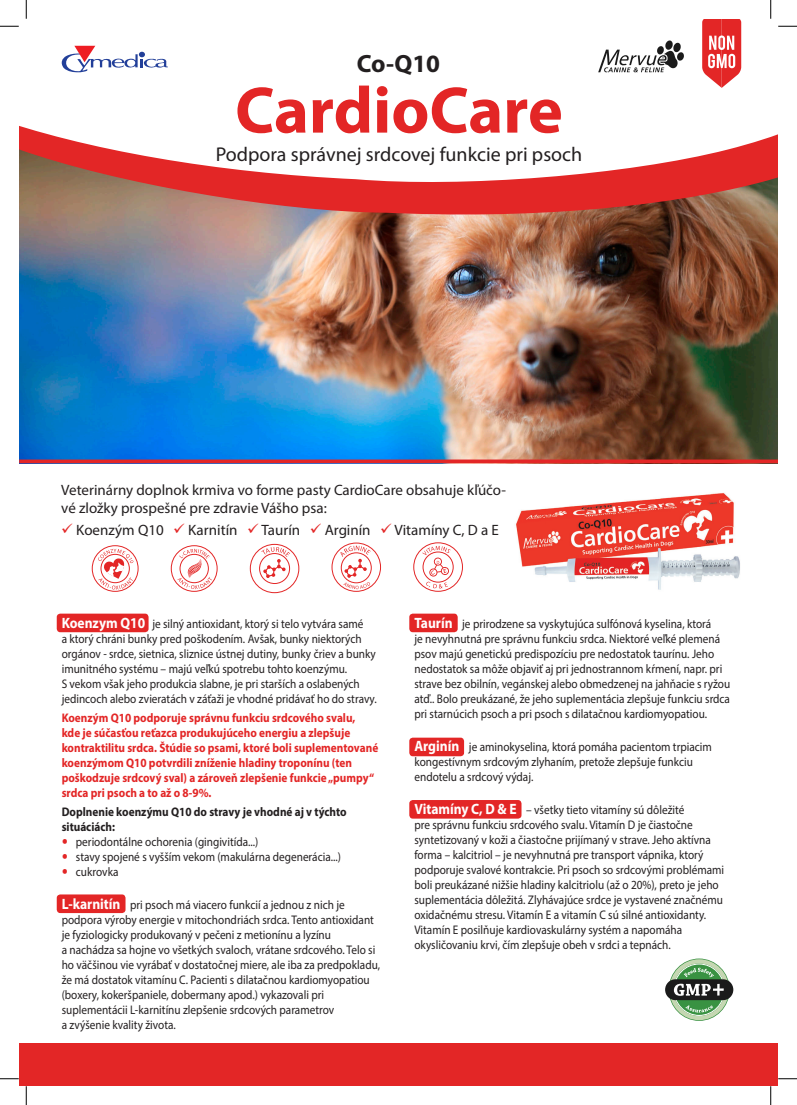
<style>
.page{position:relative;width:797px;height:1105px;background:#fff}
.page>*{position:absolute;margin:0;border:0;box-sizing:border-box;transform-origin:0 0}
.t1{font:700 66.25px "Myriad Pro";color:#e32626}
.t2{font:700 25px "Myriad Pro";color:#231f20}
.t3{font:20px "Myriad Pro";color:#231f20}
.t4{font:15px/18px "Myriad Pro";color:#231f20}
.t5{font:12.5px/15px "Myriad Pro";color:#231f20;scale:.9 1}
.t6{font:700 12.5px/15px "Myriad Pro";color:#e32626;scale:.9 1}
.t7{font:700 12.5px/15px "Myriad Pro";color:#231f20;scale:.9 1}
.s1{color:#e32626}
.s2{font-weight:700;font-size:15px;color:#fff}
</style>
<div class="page">
<div style="left:57px;top:614px;width:91px;height:18px;background:#e32626;border-radius:4px"></div>
<div style="left:409px;top:614px;width:48px;height:18px;background:#e32626;border-radius:4px"></div>
<div style="left:409px;top:738px;width:55px;height:18px;background:#e32626;border-radius:4px"></div>
<div style="left:409px;top:800px;width:112px;height:19px;background:#e32626;border-radius:4px"></div>
<div style="left:57px;top:894px;width:68px;height:19px;background:#e32626;border-radius:4px"></div>
<img style="left:19px;top:219px;width:758px;height:240px">
<svg style="left:19px;top:21px;width:758px;height:198px"></svg>
<div style="left:413px;top:542px;width:50px;height:50px;border:1px solid #e32626;border-radius:50%"></div>
<div style="left:423px;top:552px;width:30px;height:30px;border:1px solid #e32626;border-radius:50%"></div>
<svg style="left:422px;top:546px;width:28px;height:43px"></svg>
<div style="left:332px;top:543px;width:49px;height:49px;border:1px solid #e32626;border-radius:50%"></div>
<div style="left:341px;top:553px;width:30px;height:30px;background:#ea6363;border-radius:50%"></div>
<div style="left:341px;top:552px;width:30px;height:31px;border:1px solid #e32626;border-radius:50%"></div>
<svg style="left:340px;top:546px;width:30px;height:43px"></svg>
<svg style="left:250px;top:544px;width:49px;height:49px"></svg>
<div style="left:250px;top:544px;width:49px;height:49px;border:1px solid #e32626;border-radius:50%"></div>
<svg style="left:259px;top:553px;width:31px;height:31px"></svg>
<div style="left:259px;top:553px;width:31px;height:31px;border:1px solid #e32626;border-radius:50%"></div>
<svg style="left:261px;top:547px;width:29px;height:31px"></svg>
<svg style="left:171px;top:546px;width:46px;height:45px"></svg>
<div style="left:171px;top:545px;width:46px;height:47px;border:1px solid #e32626;border-radius:50%"></div>
<svg style="left:177px;top:549px;width:35px;height:40px"></svg>
<svg style="left:92px;top:546px;width:46px;height:45px"></svg>
<div style="left:92px;top:545px;width:46px;height:47px;border:1px solid #e32626;border-radius:50%"></div>
<svg style="left:98px;top:549px;width:36px;height:41px"></svg>
<svg style="left:665px;top:958px;width:69px;height:63px"></svg>
<svg style="left:598px;top:40px;width:86px;height:32px"></svg>
<svg style="left:702px;top:19px;width:39px;height:69px"></svg>
<svg style="left:62px;top:46px;width:106px;height:26px"></svg>
<img style="left:516px;top:493px;width:224px;height:97px">
<svg style="left:19px;top:459px;width:758px;height:4px;background:#cd2f36"></svg>
<div style="left:19px;top:1043px;width:758px;height:43px;background:#e32626"></div>
<svg style="left:0;top:25px;width:19px;height:2px"></svg>
<svg style="left:778px;top:25px;width:19px;height:2px"></svg>
<svg style="left:0;top:1078px;width:19px;height:1px"></svg>
<svg style="left:778px;top:1078px;width:19px;height:1px"></svg>
<svg style="left:25px;top:0;width:2px;height:19px"></svg>
<svg style="left:25px;top:1086px;width:2px;height:19px"></svg>
<svg style="left:770px;top:0;width:1px;height:19px"></svg>
<svg style="left:770px;top:1086px;width:1px;height:19px"></svg>
<h2 class="t2" style="left:357px;top:47px;width:85px">Co-Q10</h2>
<h1 class="t1" style="left:235px;top:67px;width:329px">CardioCare</h1>
<h3 class="t3" style="left:216px;top:142px;width:368px">Podpora správnej srdcovej funkcie pri psoch</h3>
<p class="t4" style="left:61px;top:481px;width:446px">Veterinárny doplnok krmiva vo forme pasty CardioCare obsahuje kľúčo&shy;vé zložky prospešné pre zdravie Vášho psa:</p>
<p class="t4" style="left:61px;top:520px;width:439px"><span class="s1">✓</span> Koenzým Q10 <span class="s1">✓</span> Karnitín <span class="s1">✓</span> Taurín <span class="s1">✓</span> Arginín <span class="s1">✓</span> Vitamíny C, D a E</p>
<p class="t5" style="left:62px;top:616px;width:351px"><span class="s2">Koenzym Q10</span> je silný antioxidant, ktorý si telo vytvára samé<br>a ktorý chráni bunky pred poškodením. Avšak, bunky niektorých orgánov - srdce, sietnica, sliznice ústnej dutiny, bunky čriev a bunky imunitného systému – majú veľkú spotrebu tohto koenzýmu.<br>S vekom však jeho produkcia slabne, je pri starších a oslabených jedincoch alebo zvieratách v záťaži je vhodné pridávať ho do stravy.</p>
<p class="t6" style="left:62px;top:710px;width:353px">Koenzým Q10 podporuje správnu funkciu srdcového svalu,<br>kde je súčasťou reťazca produkujúceho energiu a zlepšuje kontraktilitu srdca. Štúdie so psami, ktoré boli suplementované koenzýmom Q10 potvrdili zníženie hladiny troponínu (ten poškodzuje srdcový sval) a zároveň zlepšenie funkcie „pumpy“ srdca pri psoch a to až o 8-9%.</p>
<p class="t7" style="left:62px;top:803px;width:318px">Doplnenie koenzýmu Q10 do stravy je vhodné aj v týchto situáciách:</p>
<p class="t5" style="left:76px;top:834px;width:296px">periodontálne ochorenia (gingivitída...)<br>stavy spojené s vyšším vekom (makulárna degenerácia...) cukrovka</p>
<p class="t5" style="left:62px;top:897px;width:355px"><span class="s2">L-karnitín</span> pri psoch má viacero funkcií a jednou z nich je podpora výroby energie v mitochondriách srdca. Tento antioxidant je fyziologicky produkovaný v pečeni z metionínu a lyzínu<br>a nachádza sa hojne vo všetkých svaloch, vrátane srdcového. Telo si ho väčšinou vie vyrábať v dostatočnej miere, ale iba za predpokladu, že má dostatok vitamínu C. Pacienti s dilatačnou kardiomyopatiou (boxery, kokeršpaniele, dobermany apod.) vykazovali pri suplementácii L-karnitínu zlepšenie srdcových parametrov<br>a zvýšenie kvality života.</p>
<p class="t5" style="left:414px;top:616px;width:352px"><span class="s2">Taurín</span> je prirodzene sa vyskytujúca sulfónová kyselina, ktorá<br>je nevyhnutná pre správnu funkciu srdca. Niektoré veľké plemená psov majú genetickú predispozíciu pre nedostatok taurínu. Jeho nedostatok sa môže objaviť aj pri jednostrannom kŕmení, napr. pri strave bez obilnín, vegánskej alebo obmedzenej na jahňacie s ryžou atď.. Bolo preukázané, že jeho suplementácia zlepšuje funkciu srdca pri starnúcich psoch a pri psoch s dilatačnou kardiomyopatiou.</p>
<p class="t5" style="left:414px;top:739px;width:332px"><span class="s2">Arginín</span> je aminokyselina, ktorá pomáha pacientom trpiacim kongestívnym srdcovým zlyhaním, pretože zlepšuje funkciu endotelu a srdcový výdaj.</p>
<p class="t5" style="left:414px;top:802px;width:346px"><span class="s2">Vitamíny C, D &amp; E</span> – všetky tieto vitamíny sú dôležité<br>pre správnu funkciu srdcového svalu. Vitamín D je čiastočne syntetizovaný v koži a čiastočne prijímaný v strave. Jeho aktívna forma – kalcitriol – je nevyhnutná pre transport vápnika, ktorý podporuje svalové kontrakcie. Pri psoch so srdcovými problémami boli preukázané nižšie hladiny kalcitriolu (až o 20%), preto je jeho suplementácia dôležitá. Zlyhávajúce srdce je vystavené značnému oxidačnému stresu. Vitamín E a vitamín C sú silné antioxidanty.<br>Vitamín E posilňuje kardiovaskulárny systém a napomáha okysličovaniu krvi, čím zlepšuje obeh v srdci a tepnách.</p>
</div>
